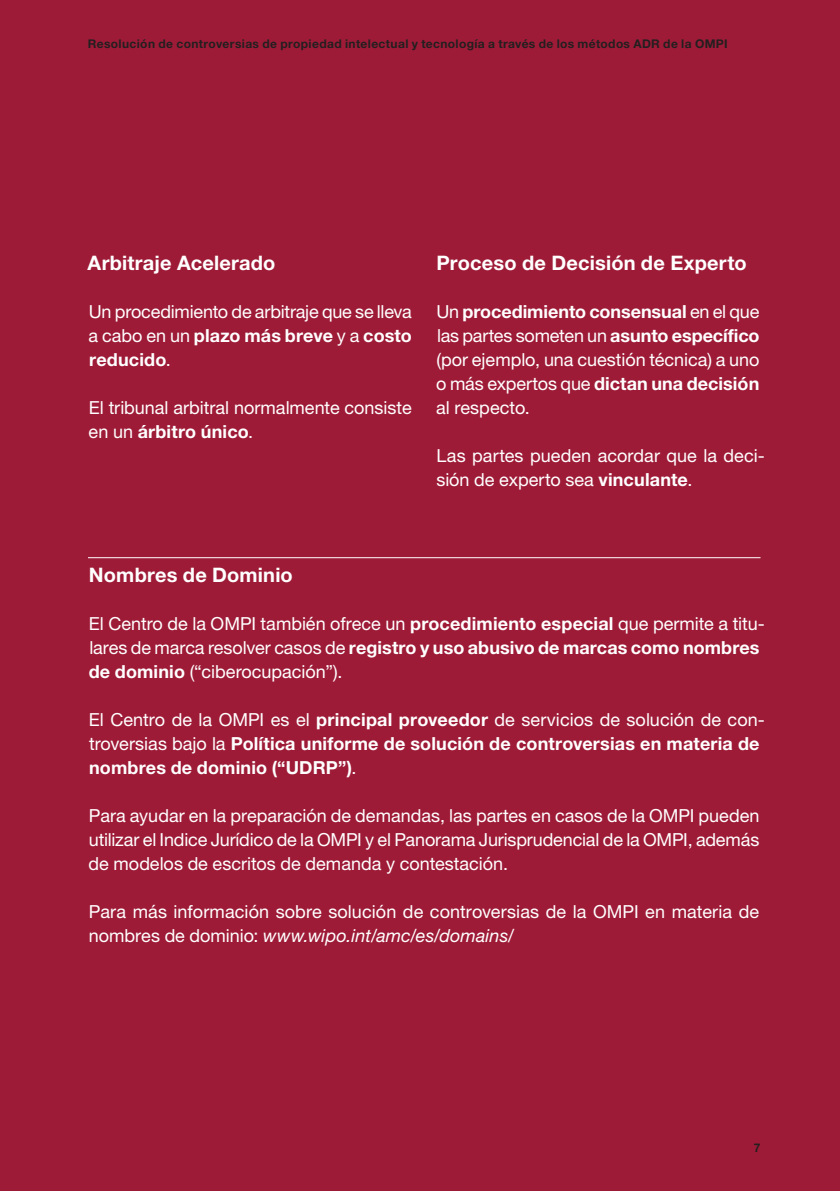
<style>
.page{position:relative;width:840px;height:1191px;background:#fff}
.page>*{position:absolute;margin:0;border:0;box-sizing:border-box;transform-origin:0 0}
.t1{font:700 20px "Helvetica Neue LT Std";letter-spacing:.01em;color:#fff}
.t2{font:18px/24px "Helvetica Neue LT Std";color:#fff}
.t3{font:700 18px/24px "Helvetica Neue LT Std";letter-spacing:.01em;color:#fff}
.t4{font:700 12px "Helvetica Neue LT Std";letter-spacing:.03em;color:#231f20}
.s1{font-weight:700}
.s2{font-weight:400}
.s3{font-style:italic}
</style>
<div class="page">
<div style="left:0;top:0;width:839px;height:1191px;background:#9e1b37"></div>
<hr style="left:88px;top:557px;width:672px;height:1px;background:#fff">
<p class="t4" style="left:88px;top:36px;width:641px">Resolución de controversias de propiedad intelectual y tecnología a través de los métodos ADR de la OMPI</p>
<p class="t1" style="left:88px;top:251px;width:189px">Arbitraje Acelerado</p>
<p class="t2" style="left:89px;top:299px;width:324px;text-align:justify">Un procedimiento de arbitraje que se lleva a cabo en un <span class="s1">plazo más breve</span> y a <span class="s1">costo reducido</span>.</p>
<p class="t2" style="left:89px;top:395px;width:324px">El tribunal arbitral normalmente consiste en un <span class="s1">árbitro único</span>.</p>
<p class="t1" style="left:436px;top:251px;width:311px">Proceso de Decisión de Experto</p>
<p class="t2" style="left:436px;top:299px;width:324px;text-align:justify">Un <span class="s1">procedimiento consensual</span> en el que las partes someten un <span class="s1">asunto específico </span>(por ejemplo, una cuestión técnica) a uno o más expertos que <span class="s1">dictan una decisión </span>al respecto.</p>
<p class="t2" style="left:436px;top:443px;width:330px">Las partes pueden acordar que la deci&shy;sión de experto sea <span class="s1">vinculante</span>.</p>
<p class="t1" style="left:89px;top:563px;width:205px">Nombres de Dominio</p>
<p class="t2" style="left:89px;top:611px;width:677px">El Centro de la OMPI también ofrece un <span class="s1">procedimiento especial</span> que permite a titu&shy;lares de marca resolver casos de <span class="s1">registro y uso abusivo de marcas como nombres de dominio</span> (“ciberocupación”).</p>
<p class="t3" style="left:89px;top:707px;width:677px"><span class="s2">El Centro de la OMPI es el</span> principal proveedor <span class="s2">de servicios de solución de con&shy;troversias bajo la</span> Política uniforme de solución de controversias en materia de nombres de dominio (“UDRP”)<span class="s2">.</span></p>
<p class="t2" style="left:89px;top:803px;width:672px;text-align:justify">Para ayudar en la preparación de demandas, las partes en casos de la OMPI pueden utilizar el Indice Jurídico de la OMPI y el Panorama Jurisprudencial de la OMPI, además de modelos de escritos de demanda y contestación.</p>
<p class="t2" style="left:89px;top:899px;width:671px">Para más información sobre solución de controversias de la OMPI en materia de nombres de dominio: <span class="s3">www.wipo.int/amc/es/domains/</span></p>
<p class="t4" style="left:753px;top:1140px;width:8px">7</p>
</div>
